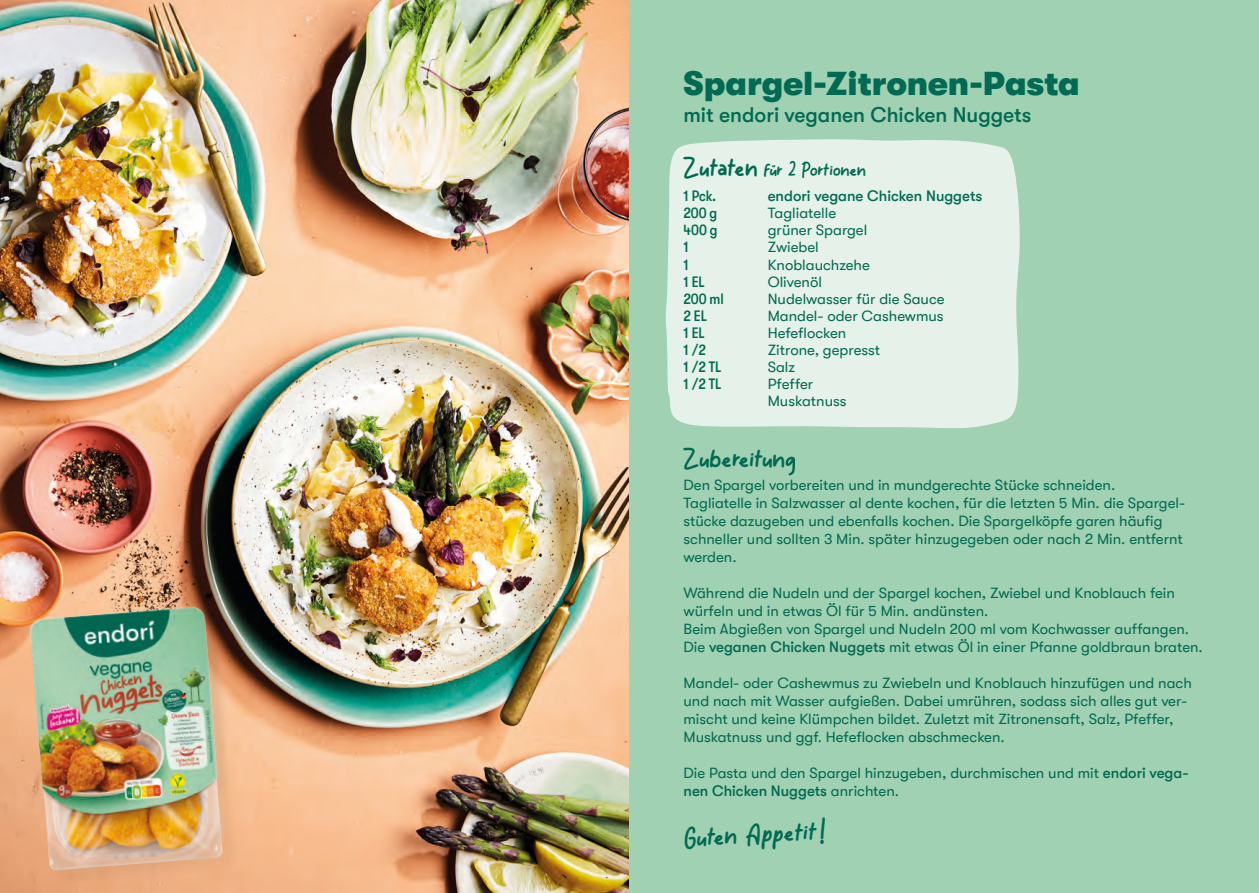
<style>
.page{position:relative;width:1259px;height:893px;background:#fff}
.page>*{position:absolute;margin:0;border:0;box-sizing:border-box;transform-origin:0 0}
.headline_grün{font:900 33px "GT Walsheim Pro";color:#006a52}
.t1{font:700 25.5px "Tomcat";color:#006a52}
.subline_grün{font:500 21px "GT Walsheim Pro";color:#006a52}
.t2{font:700 18px "Tomcat";color:#006a52}
.t3{font:15px/18px "GT Walsheim Pro";color:#006a52}
.t4{font:500 condensed 15px "GT Walsheim Pro";color:#006a52}
.t5{font:500 15px "GT Walsheim Pro";color:#006a52}
.s1{font-size:25.5px}
.s2{font-weight:500}
</style>
<div class="page">
<img style="left:0;top:0;width:629px;height:893px">
<div style="left:629px;top:0;width:630px;height:893px;background:#a0d1b3"></div>
<div style="left:665px;top:139px;width:355px;height:289px;background:#e6f2e9"></div>
<img style="left:7px;top:585px;width:242px;height:308px">
<svg style="left:785px;top:457px;width:10px;height:18px"></svg>
<p class="headline_grün" style="left:683px;top:66px;width:398px">Spargel-Zitronen-Pasta</p>
<p class="subline_grün" style="left:683px;top:103px;width:349px">mit endori veganen Chicken Nuggets</p>
<p class="t2" style="left:683px;top:157px;width:184px"><span class="s1">Zutaten</span> für 2 Portionen</p>
<p class="t4" style="left:683px;top:188px;width:34px">1 Pck.</p>
<p class="t5" style="left:767px;top:188px;width:216px">endori vegane Chicken Nuggets</p>
<p class="t4" style="left:683px;top:205px;width:35px">200 g</p>
<p class="t3" style="left:767px;top:204px;width:70px">Tagliatelle</p>
<p class="t4" style="left:683px;top:222px;width:36px">400 g</p>
<p class="t3" style="left:767px;top:221px;width:101px">grüner Spargel</p>
<p class="t4" style="left:683px;top:239px;width:7px">1</p>
<p class="t3" style="left:767px;top:238px;width:53px">Zwiebel</p>
<p class="t4" style="left:683px;top:256px;width:7px">1</p>
<p class="t3" style="left:767px;top:255px;width:104px">Knoblauchzehe</p>
<p class="t4" style="left:683px;top:273px;width:23px">1 EL</p>
<p class="t3" style="left:767px;top:272px;width:56px">Olivenöl</p>
<p class="t4" style="left:683px;top:290px;width:42px">200 ml</p>
<p class="t3" style="left:767px;top:290px;width:178px">Nudelwasser für die Sauce</p>
<p class="t4" style="left:683px;top:307px;width:25px">2 EL</p>
<p class="t3" style="left:767px;top:307px;width:177px">Mandel- oder Cashewmus</p>
<p class="t4" style="left:683px;top:324px;width:23px">1 EL</p>
<p class="t3" style="left:767px;top:324px;width:80px">Hefeflocken</p>
<p class="t4" style="left:683px;top:341px;width:24px">1 /2</p>
<p class="t3" style="left:767px;top:341px;width:114px">Zitrone, gepresst</p>
<p class="t4" style="left:683px;top:358px;width:40px">1 /2 TL</p>
<p class="t3" style="left:767px;top:358px;width:29px">Salz</p>
<p class="t4" style="left:683px;top:375px;width:40px">1 /2 TL</p>
<p class="t3" style="left:767px;top:375px;width:47px">Pfeffer</p>
<p class="t3" style="left:767px;top:392px;width:80px">Muskatnuss</p>
<p class="t1" style="left:683px;top:440px;width:103px">Zubereitun</p>
<p class="t3" style="left:683px;top:476px;width:433px">Den Spargel vorbereiten und in mundgerechte Stücke schneiden.</p>
<p class="t3" style="left:683px;top:494px;width:503px">Tagliatelle in Salzwasser al dente kochen, für die letzten 5 Min. die Spargel&shy;stücke dazugeben und ebenfalls kochen. Die Spargelköpfe garen häufig schneller und sollten 3 Min. später hinzugegeben oder nach 2 Min. entfernt werden.</p>
<p class="t3" style="left:683px;top:584px;width:493px">Während die Nudeln und der Spargel kochen, Zwiebel und Knoblauch fein würfeln und in etwas Öl für 5 Min. andünsten.</p>
<p class="t3" style="left:683px;top:620px;width:507px">Beim Abgießen von Spargel und Nudeln 200 ml vom Kochwasser auffangen.</p>
<p class="t3" style="left:683px;top:638px;width:521px">Die <span class="s2">veganen Chicken Nuggets</span> mit etwas Öl in einer Pfanne goldbraun braten.</p>
<p class="t3" style="left:683px;top:674px;width:510px">Mandel- oder Cashewmus zu Zwiebeln und Knoblauch hinzufügen und nach und nach mit Wasser aufgießen. Dabei umrühren, sodass sich alles gut ver&shy;mischt und keine Klümpchen bildet. Zuletzt mit Zitronensaft, Salz, Pfeffer, Muskatnuss und ggf. Hefeflocken abschmecken.</p>
<p class="t3" style="left:683px;top:764px;width:506px">Die Pasta und den Spargel hinzugeben, durchmischen und mit <span class="s2">endori vega&shy;nen Chicken Nuggets</span> anrichten.</p>
<p class="t1" style="left:683px;top:820px;width:142px;rotate:-3deg">Guten Appetit!</p>
</div>
